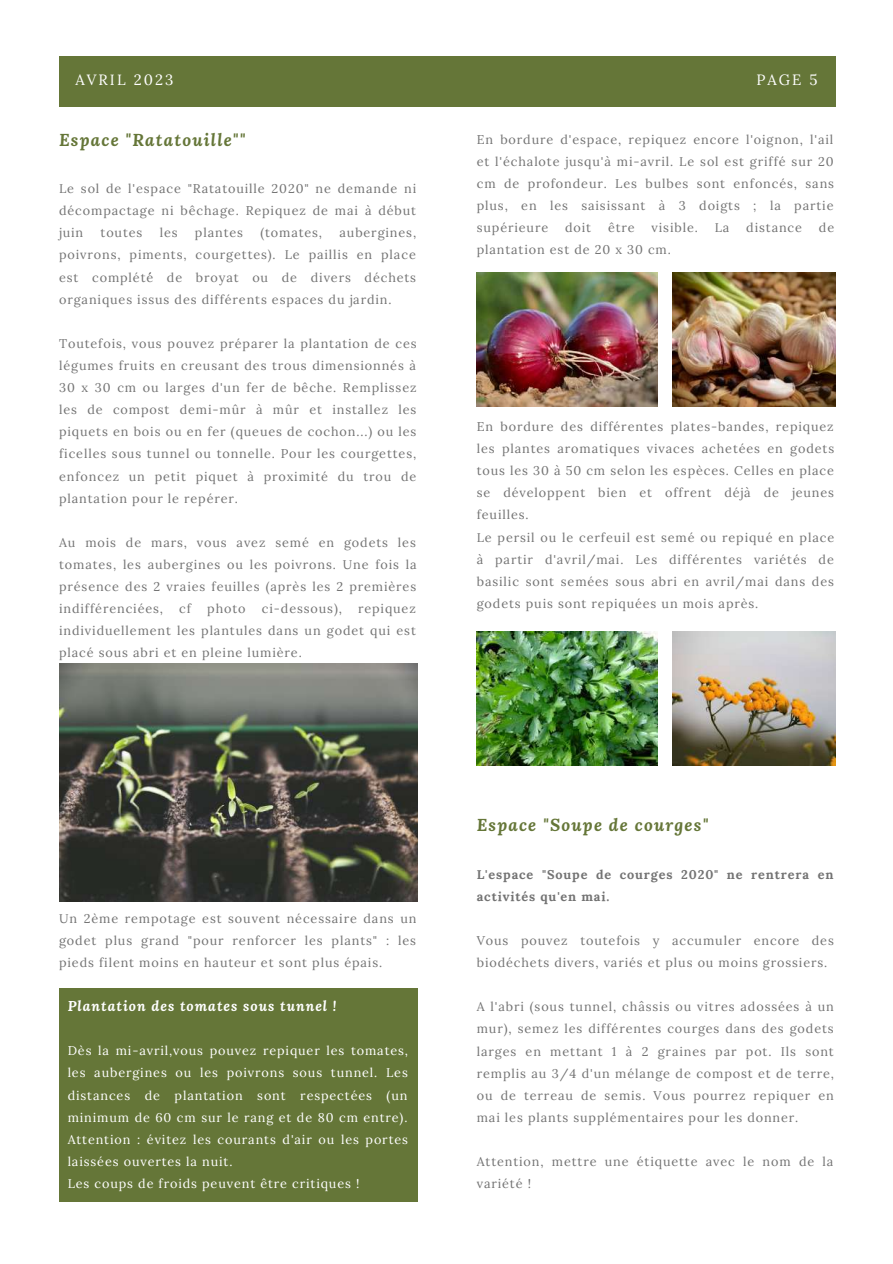
<style>
.page{position:relative;width:893px;height:1264px;background:#fff}
.page>*{position:absolute;margin:0;border:0;box-sizing:border-box;transform-origin:0 0}
.t1{font:italic 700 17.1px "Lora";letter-spacing:.07em;color:#657638}
.t2{font:14.85px "Lora";letter-spacing:.14em;color:#fff}
.t3{font:italic 700 14.1px "Lora";letter-spacing:.07em;color:#fff}
.t4{font:12.6px/22px "Lora";letter-spacing:.07em;color:#737373;text-align:justify}
.t5{font:12.6px/22px "Lora";letter-spacing:.07em;color:#fff}
.t6{font:700 12.6px/22px "Lora";letter-spacing:.07em;color:#737373}
</style>
<div class="page">
<div style="left:59px;top:56px;width:776px;height:51px;background:#657638"></div>
<div style="left:59px;top:987px;width:358px;height:214px;background:#657638"></div>
<img style="left:59px;top:663px;width:359px;height:238px">
<img style="left:476px;top:273px;width:181px;height:134px">
<img style="left:672px;top:272px;width:163px;height:134px">
<img style="left:476px;top:631px;width:181px;height:134px">
<img style="left:672px;top:631px;width:163px;height:134px">
<p class="t2" style="left:75px;top:70px;width:100px">AVRIL 2023</p>
<p class="t2" style="left:756px;top:70px;width:63px">PAGE 5</p>
<h1 class="t1" style="left:59px;top:128px;width:188px">Espace "Ratatouille""</h1>
<p class="t4" style="left:59px;top:177px;width:359px">Le sol de l'espace "Ratatouille 2020" ne demande ni décompactage ni bêchage. Repiquez de mai à début juin</p>
<p class="t4" style="left:101px;top:222px;width:43px">toutes</p>
<p class="t4" style="left:160px;top:222px;width:19px">les</p>
<p class="t4" style="left:195px;top:222px;width:50px">plantes</p>
<p class="t4" style="left:260px;top:222px;width:63px">(tomates,</p>
<p class="t4" style="left:59px;top:222px;width:358px;text-indent:280px">aubergines, poivrons, piments, courgettes). Le paillis en place est complété́</p>
<p class="t4" style="left:59px;top:266px;width:358px;text-indent:108px">de broyat ou de divers déchets organiques issus des différents espaces du jardin.</p>
<p class="t4" style="left:59px;top:332px;width:359px">Toutefois, vous pouvez préparer la plantation de ces légumes fruits en creusant des trous dimensionnés à 30 x 30 cm ou larges d'un fer de bêche. Remplissez les de compost demi-mûr à mûr et installez les piquets en bois ou en fer (queues de cochon...) ou les ficelles sous tunnel ou tonnelle. Pour les courgettes, enfoncez un petit piquet à proximité du trou de plantation pour le repérer.</p>
<p class="t4" style="left:59px;top:531px;width:359px">Au mois de mars, vous avez semé en godets les tomates, les aubergines ou les poivrons. Une fois la présence des 2 vraies feuilles (après les 2 premières indifférenciées,</p>
<p class="t4" style="left:179px;top:597px;width:13px">cf</p>
<p class="t4" style="left:207px;top:597px;width:40px">photo</p>
<p class="t4" style="left:262px;top:597px;width:82px">ci-dessous),</p>
<p class="t4" style="left:59px;top:597px;width:358px;text-indent:299px">repiquez individuellement les plantules dans un godet qui est placé sous abri et en pleine lumière.</p>
<p class="t4" style="left:476px;top:128px;width:359px">En bordure d'espace, repiquez encore l'oignon, l'ail et l'échalote jusqu'à mi-avril. Le sol est griffé sur 20 cm de profondeur. Les bulbes sont enfoncés, sans plus, en les saisissant à 3 doigts ; la partie supérieure</p>
<p class="t4" style="left:565px;top:216px;width:28px">doit</p>
<p class="t4" style="left:608px;top:216px;width:28px">être</p>
<p class="t4" style="left:651px;top:216px;width:48px">visible.</p>
<p class="t4" style="left:714px;top:216px;width:16px">La</p>
<p class="t4" style="left:746px;top:216px;width:57px">distance</p>
<p class="t4" style="left:818px;top:216px;width:17px">de</p>
<p class="t4" style="left:476px;top:238px;width:196px">plantation est de 20 x 30 cm.</p>
<p class="t4" style="left:476px;top:415px;width:359px;text-align:left">En bordure des différentes plates-bandes, repiquez les plantes aromatiques vivaces achetées en godets tous les 30 à 50 cm selon les espèces. Celles en place se développent bien et offrent déjà de jeunes feuilles.<br>Le persil ou le cerfeuil est semé ou repiqué en place à partir d'avril/mai. Les différentes variétés de basilic sont semées sous abri en avril/mai dans des godets puis sont repiquées un mois après.</p>
<p class="t4" style="left:59px;top:907px;width:359px">Un 2ème rempotage est souvent nécessaire dans un godet plus grand "pour renforcer les plants" : les pieds filent moins en hauteur et sont plus épais.</p>
<p class="t3" style="left:68px;top:996px;width:270px">Plantation des tomates sous tunnel !</p>
<p class="t5" style="left:68px;top:1039px;width:342px">Dès la mi-avril,vous pouvez repiquer les tomates, les aubergines ou les poivrons sous tunnel. Les distances de plantation sont respectées (un minimum de 60 cm sur le rang et de 80 cm entre).<br>Attention : évitez les courants d'air ou les portes laissées ouvertes la nuit.<br>Les coups de froids peuvent être critiques !</p>
<h1 class="t1" style="left:476px;top:813px;width:233px">Espace "Soupe de courges"</h1>
<p class="t6" style="left:476px;top:863px;width:358px">L'espace "Soupe de courges 2020" ne rentrera en activités qu'en mai.</p>
<p class="t4" style="left:476px;top:929px;width:358px">Vous pouvez toutefois y accumuler encore des biodéchets divers, variés et plus ou moins grossiers.</p>
<p class="t4" style="left:476px;top:995px;width:359px">A l'abri (sous tunnel, châssis ou vitres adossées à un mur), semez les différentes courges dans des godets larges en mettant 1 à 2 graines par pot. Ils sont remplis au 3/4 d'un mélange de compost et de terre, ou de terreau de semis. Vous pourrez repiquer en mai les plants supplémentaires pour les donner.</p>
<p class="t4" style="left:476px;top:1150px;width:358px">Attention, mettre une étiquette avec le nom de la variété !</p>
</div>
